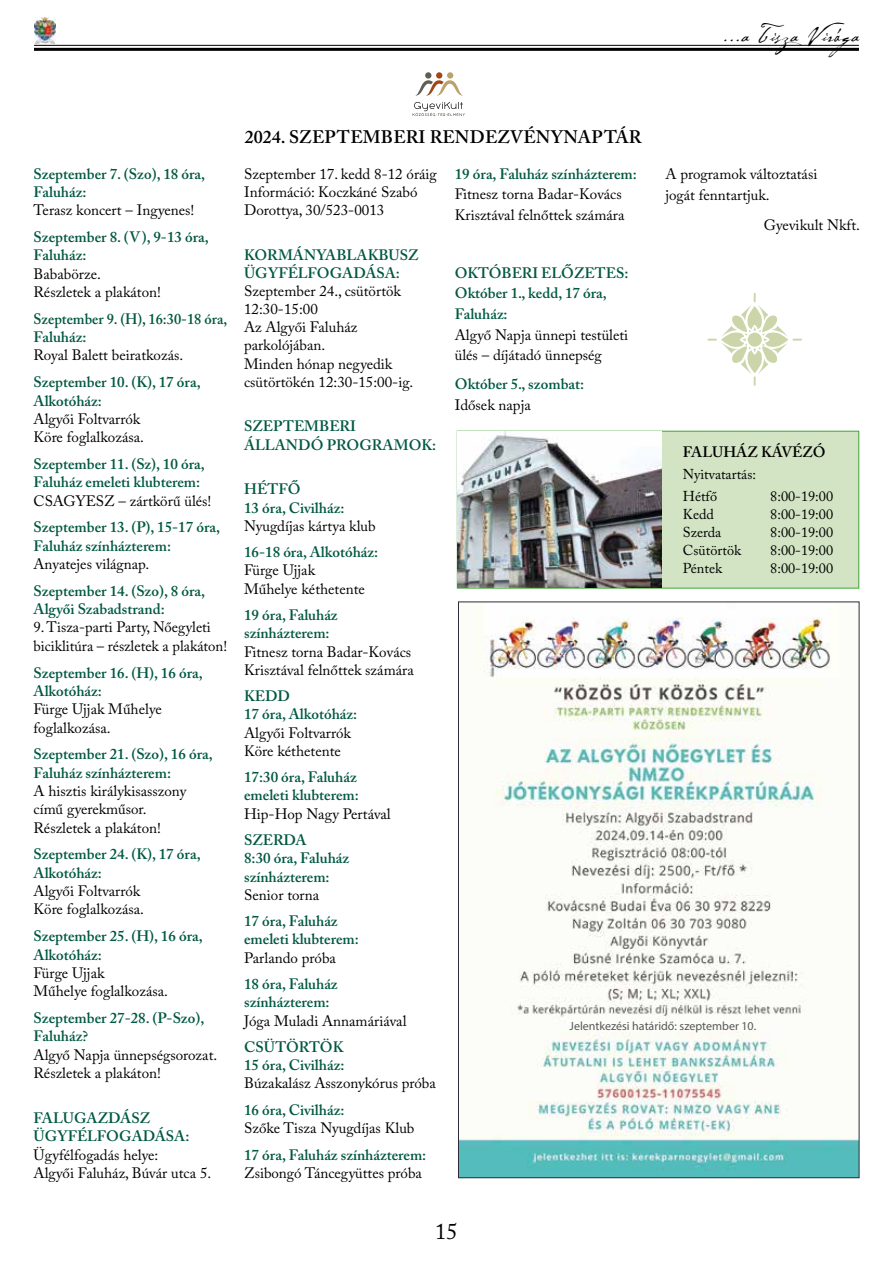
<style>
.page{position:relative;width:893px;height:1263px;background:#fff}
.page>*{position:absolute;margin:0;border:0;box-sizing:border-box;transform-origin:0 0}
.t1{font:24px "Cezanne";letter-spacing:.04em;color:#000}
.t2{font:22.5px "Adobe Caslon Pro";color:#000}
.t3{font:600 18px "Adobe Caslon Pro";letter-spacing:.015em;color:#000}
.t4{font:15px/18.3px "Adobe Caslon Pro";color:#000}
.t5{font:600 15px/18.3px "Adobe Caslon Pro";color:#005841}
.t6{font:600 15px/18.3px "Adobe Caslon Pro";color:#005841;scale:.96 1}
.t7{font:600 15px "Adobe Caslon Pro";letter-spacing:-.01em;color:#000}
.t8{font:14.25px/22.2px "Adobe Caslon Pro";color:#000}
.t9{font:12px "Myriad Pro";color:#575756}
</style>
<div class="page">
<hr style="left:34px;top:45px;width:825px;height:1px;background:#000">
<hr style="left:34px;top:48px;width:825px;height:3px;background:#000">
<img style="left:34px;top:17px;width:21px;height:26px">
<svg style="left:413px;top:102px;width:52px;height:14px"></svg>
<div style="left:425px;top:72px;width:6px;height:7px;background:#5f5e53;border-radius:50%"></div>
<div style="left:436px;top:72px;width:6px;height:7px;background:#9e4915;border-radius:50%"></div>
<div style="left:447px;top:72px;width:6px;height:7px;background:#b9a26b;border-radius:50%"></div>
<svg style="left:415px;top:80px;width:48px;height:16px"></svg>
<div style="left:457px;top:431px;width:402px;height:157px;background:#d2e4c4"></div>
<img style="left:457px;top:431px;width:204px;height:157px">
<img style="left:460px;top:604px;width:397px;height:572px">
<svg style="left:707px;top:293px;width:95px;height:93px"></svg>
<h1 class="t1" style="left:723px;top:19px;width:143px">...a Tisza Virága</h1>
<p class="t5" style="left:34px;top:164px;width:173px">Szeptember 7. (Szo), 18 óra,<br>Faluház:</p>
<p class="t4" style="left:34px;top:201px;width:162px">Terasz koncert – Ingyenes!</p>
<p class="t5" style="left:34px;top:228px;width:177px">Szeptember 8. (V), 9-13 óra,<br>Faluház:</p>
<p class="t4" style="left:34px;top:264px;width:129px">Bababörze.<br>Részletek a plakáton!</p>
<p class="t6" style="left:34px;top:309px;width:203px">Szeptember 9. (H), 16:30-18 óra,<br>Faluház:</p>
<p class="t4" style="left:34px;top:346px;width:151px">Royal Balett beiratkozás.</p>
<p class="t5" style="left:34px;top:373px;width:169px">Szeptember 10. (K), 17 óra,<br>Alkotóház:</p>
<p class="t4" style="left:34px;top:409px;width:112px">Algyői Foltvarrók<br>Köre foglalkozása.</p>
<p class="t5" style="left:34px;top:455px;width:173px">Szeptember 11. (Sz), 10 óra,<br>Faluház emeleti klubterem:</p>
<p class="t4" style="left:34px;top:491px;width:179px">CSAGYESZ – zártkörű ülés!</p>
<p class="t5" style="left:34px;top:518px;width:188px">Szeptember 13. (P), 15-17 óra,<br>Faluház színházterem:</p>
<p class="t4" style="left:34px;top:555px;width:117px">Anyatejes világnap.</p>
<p class="t5" style="left:34px;top:582px;width:173px">Szeptember 14. (Szo), 8 óra,<br>Algyői Szabadstrand:</p>
<p class="t4" style="left:34px;top:618px;width:195px">9. Tisza-parti Party, Nőegyleti biciklitúra – részletek a plakáton!</p>
<p class="t5" style="left:34px;top:663px;width:171px">Szeptember 16. (H), 16 óra,<br>Alkotóház:</p>
<p class="t4" style="left:34px;top:700px;width:130px">Fürge Ujjak Műhelye foglalkozása.</p>
<p class="t5" style="left:34px;top:745px;width:181px">Szeptember 21. (Szo), 16 óra,<br>Faluház színházterem:</p>
<p class="t4" style="left:34px;top:782px;width:154px">A hisztis királykisasszony című gyerekműsor.<br>Részletek a plakáton!</p>
<p class="t5" style="left:34px;top:845px;width:169px">Szeptember 24. (K), 17 óra,<br>Alkotóház:</p>
<p class="t4" style="left:34px;top:882px;width:112px">Algyői Foltvarrók<br>Köre foglalkozása.</p>
<p class="t5" style="left:34px;top:927px;width:171px">Szeptember 25. (H), 16 óra,<br>Alkotóház:</p>
<p class="t4" style="left:34px;top:963px;width:136px">Fürge Ujjak<br>Műhelye foglalkozása.</p>
<p class="t5" style="left:34px;top:1009px;width:172px">Szeptember 27-28. (P-Szo),<br>Faluház?</p>
<p class="t4" style="left:34px;top:1045px;width:185px">Algyő Napja ünnepségsorozat.<br>Részletek a plakáton!</p>
<p class="t5" style="left:34px;top:1109px;width:157px">FALUGAZDÁSZ<br>ÜGYFÉLFOGADÁSA:</p>
<p class="t4" style="left:34px;top:1145px;width:179px">Ügyfélfogadás helye:<br>Algyői Faluház, Búvár utca 5.</p>
<p class="t3" style="left:245px;top:126px;width:398px">2024. SZEPTEMBERI RENDEZVÉNYNAPTÁR</p>
<p class="t4" style="left:244px;top:164px;width:194px">Szeptember 17. kedd 8-12 óráig<br>Információ: Koczkáné Szabó<br>Dorottya, 30/523-0013</p>
<p class="t5" style="left:244px;top:245px;width:176px">KORMÁNYABLAKBUSZ<br>ÜGYFÉLFOGADÁSA:</p>
<p class="t4" style="left:244px;top:282px;width:171px">Szeptember 24., csütörtök<br>12:30-15:00<br>Az Algyői Faluház parkolójában.<br>Minden hónap negyedik csütörtökén 12:30-15:00-ig.</p>
<p class="t5" style="left:244px;top:417px;width:194px">SZEPTEMBERI<br>ÁLLANDÓ PROGRAMOK:</p>
<p class="t5" style="left:244px;top:480px;width:102px">HÉTFŐ<br>13 óra, Civilház:</p>
<p class="t4" style="left:244px;top:516px;width:133px">Nyugdíjas kártya klub</p>
<p class="t5" style="left:244px;top:543px;width:136px">16-18 óra, Alkotóház:</p>
<p class="t4" style="left:244px;top:561px;width:122px">Fürge Ujjak<br>Műhelye kéthetente</p>
<p class="t5" style="left:244px;top:606px;width:95px">19 óra, Faluház színházterem:</p>
<p class="t4" style="left:244px;top:642px;width:171px">Fitnesz torna Badar-Kovács<br>Krisztával felnőttek számára</p>
<p class="t5" style="left:244px;top:687px;width:115px">KEDD<br>17 óra, Alkotóház:</p>
<p class="t4" style="left:244px;top:723px;width:108px">Algyői Foltvarrók<br>Köre kéthetente</p>
<p class="t5" style="left:244px;top:768px;width:116px">17:30 óra, Faluház emeleti klubterem:</p>
<p class="t4" style="left:244px;top:804px;width:148px">Hip-Hop Nagy Pertával</p>
<p class="t5" style="left:244px;top:831px;width:107px">SZERDA<br>8:30 óra, Faluház színházterem:</p>
<p class="t4" style="left:244px;top:885px;width:77px">Senior torna</p>
<p class="t5" style="left:244px;top:912px;width:116px">17 óra, Faluház emeleti klubterem:</p>
<p class="t4" style="left:244px;top:948px;width:93px">Parlando próba</p>
<p class="t5" style="left:244px;top:975px;width:95px">18 óra, Faluház színházterem:</p>
<p class="t4" style="left:244px;top:1011px;width:164px">Jóga Muladi Annamáriával</p>
<p class="t5" style="left:244px;top:1038px;width:102px">CSÜTÖRTÖK<br>15 óra, Civilház:</p>
<p class="t4" style="left:244px;top:1074px;width:193px">Búzakalász Asszonykórus próba</p>
<p class="t5" style="left:244px;top:1101px;width:102px">16 óra, Civilház:</p>
<p class="t4" style="left:244px;top:1119px;width:172px">Szőke Tisza Nyugdíjas Klub</p>
<p class="t5" style="left:244px;top:1145px;width:184px">17 óra, Faluház színházterem:</p>
<p class="t4" style="left:244px;top:1164px;width:179px">Zsibongó Táncegyüttes próba</p>
<p class="t5" style="left:455px;top:164px;width:184px">19 óra, Faluház színházterem:</p>
<p class="t4" style="left:455px;top:184px;width:171px;line-height:20.5px">Fitnesz torna Badar-Kovács<br>Krisztával felnőttek számára</p>
<p class="t5" style="left:455px;top:262px;width:175px;line-height:20.5px">OKTÓBERI ELŐZETES:<br>Október 1., kedd, 17 óra,<br>Faluház:</p>
<p class="t4" style="left:455px;top:324px;width:175px;line-height:20.5px">Algyő Napja ünnepi testületi ülés – díjátadó ünnepség</p>
<p class="t5" style="left:455px;top:375px;width:131px">Október 5., szombat:</p>
<p class="t4" style="left:455px;top:395px;width:78px">Idősek napja</p>
<p class="t4" style="left:665px;top:163px;width:154px;line-height:21.5px">A programok változtatási jogát fenntartjuk.</p>
<p class="t4" style="left:764px;top:216px;width:98px">Gyevikult Nkft.</p>
<p class="t7" style="left:683px;top:443px;width:144px">FALUHÁZ KÁVÉZÓ</p>
<p class="t8" style="left:683px;top:463px;width:75px">Nyitvatartás:<br>Hétfő</p>
<p class="t8" style="left:770px;top:485px;width:64px">8:00-19:00</p>
<p class="t8" style="left:683px;top:503px;width:33px">Kedd</p>
<p class="t8" style="left:770px;top:503px;width:64px">8:00-19:00</p>
<p class="t8" style="left:683px;top:521px;width:40px">Szerda</p>
<p class="t8" style="left:770px;top:521px;width:64px">8:00-19:00</p>
<p class="t8" style="left:683px;top:539px;width:60px">Csütörtök</p>
<p class="t8" style="left:770px;top:539px;width:64px">8:00-19:00</p>
<p class="t8" style="left:683px;top:557px;width:41px">Péntek</p>
<p class="t8" style="left:770px;top:557px;width:64px">8:00-19:00</p>
<p class="t9" style="left:570px;top:1019px;width:188px">Jelentkezési határidő: szeptember 10.</p>
<h2 class="t2" style="left:435px;top:1218px;width:24px">15</h2>
</div>
